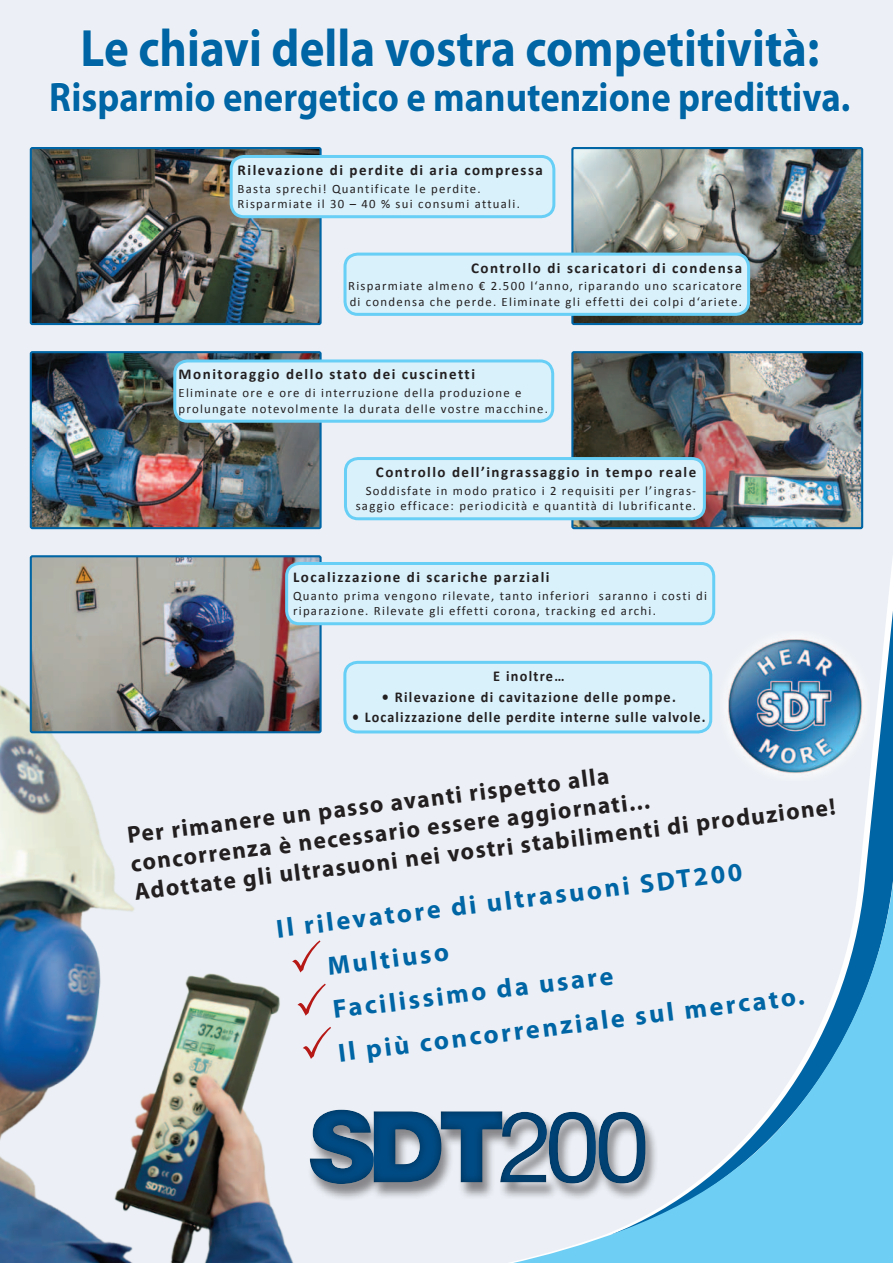
<style>
.page{position:relative;width:893px;height:1263px;background:#ecf0f6}
.page>*{position:absolute;margin:0;border:0;box-sizing:border-box;transform-origin:0 0}
.MainTitle{font:700 52.8px "Myriad Pro";color:#0065a4;scale:.89 1}
.MainTitle-2{font:700 41.25px "Myriad Pro";color:#0065a4;scale:.89 1}
.Paragraph_Style_3{font:700 26.25px "Myriad Pro";color:#0065a4}
.Paragraph_Style_2{font:700 26.25px "Myriad Pro";color:#0065a4}
.Paragraph_Style_1{font:700 24px/28.8px "Myriad Pro";color:#231f20}
.AppTitle{font:700 15px "Calibri";letter-spacing:.1em;color:#231f20}
.AppTitle-2{font:700 15px "Calibri";letter-spacing:.08em;color:#231f20;scale:.94 1}
.AppTitle-3{font:700 15px "Calibri";letter-spacing:.1em;color:#231f20;scale:.95 1}
.AppBody{font:12.75px/15.3px "Calibri";letter-spacing:.1em;color:#231f20}
</style>
<div class="page">
<svg style="left:374px;top:649px;width:519px;height:614px"></svg>
<div style="left:307px;top:1111px;width:352px;height:90px;background:#231f20;opacity:.5"></div>
<div style="left:307px;top:1106px;width:341px;height:81px;background:#231f20;opacity:.5"></div>
<img style="left:0;top:685px;width:309px;height:578px">
<img style="left:29px;top:147px;width:294px;height:179px">
<img style="left:29px;top:351px;width:293px;height:179px">
<img style="left:28px;top:555px;width:295px;height:179px">
<img style="left:569px;top:147px;width:295px;height:179px">
<img style="left:569px;top:351px;width:295px;height:179px">
<div style="left:345px;top:662px;width:366px;height:70px;background:#d9f1fb;border-radius:13px"></div>
<div style="left:343px;top:661px;width:369px;height:72px;border:3px solid #67cef5;border-radius:13px"></div>
<div style="left:287px;top:563px;width:427px;height:61px;background:#d9f1fb;border-radius:13px"></div>
<div style="left:285px;top:562px;width:430px;height:63px;border:3px solid #67cef5;border-radius:13px"></div>
<div style="left:345px;top:458px;width:359px;height:61px;background:#d9f1fb;border-radius:13px"></div>
<div style="left:344px;top:457px;width:362px;height:63px;border:3px solid #67cef5;border-radius:13px"></div>
<div style="left:175px;top:361px;width:378px;height:60px;background:#d9f1fb;border-radius:13px"></div>
<div style="left:173px;top:359px;width:381px;height:64px;border:3px solid #67cef5;border-radius:13px"></div>
<div style="left:345px;top:254px;width:404px;height:60px;background:#d9f1fb;border-radius:13px"></div>
<div style="left:343px;top:253px;width:407px;height:63px;border:3px solid #67cef5;border-radius:13px"></div>
<div style="left:231px;top:156px;width:323px;height:61px;background:#d9f1fb;border-radius:13px"></div>
<div style="left:230px;top:155px;width:325px;height:63px;border:3px solid #67cef5;border-radius:13px"></div>
<svg style="left:51px;top:28px;width:788px;height:92px"></svg>
<div style="left:843px;top:104px;width:6px;height:7px;border:1px solid #fff;border-radius:50%"></div>
<img style="left:721px;top:637px;width:149px;height:144px">
<svg style="left:290px;top:940px;width:19px;height:33px"></svg>
<svg style="left:295px;top:983px;width:14px;height:33px"></svg>
<svg style="left:300px;top:1026px;width:9px;height:34px"></svg>
<p class="MainTitle" style="left:80px;top:14px;width:832px">Le chiavi della vostra competitività:</p>
<p class="MainTitle-2" style="left:49px;top:70px;width:902px">Risparmio energetico e manutenzione predittiva.</p>
<p class="AppTitle" style="left:238px;top:160px;width:307px">Rilevazione di perdite di aria compressa</p>
<p class="AppBody" style="left:238px;top:181px;width:284px">Basta sprechi! Quantificate le perdite.<br>Risparmiate il 30 – 40 % sui consumi attuali.</p>
<p class="AppTitle" style="left:471px;top:258px;width:272px">Controllo di scaricatori di condensa</p>
<p class="AppBody" style="left:348px;top:278px;width:395px">Risparmiate almeno € 2.500 l‘anno, riparando uno scaricatore di condensa che perde. Eliminate gli effetti dei colpi d‘ariete.</p>
<p class="AppTitle" style="left:179px;top:365px;width:298px">Monitoraggio dello stato dei cuscinetti</p>
<p class="AppBody" style="left:179px;top:385px;width:371px">Eliminate ore e ore di interruzione della produzione e prolungate notevolmente la durata delle vostre macchine.</p>
<p class="AppTitle" style="left:376px;top:462px;width:322px">Controllo dell’ingrassaggio in tempo reale</p>
<p class="AppBody" style="left:356px;top:483px;width:342px;text-align:right">Soddisfate in modo pratico i 2 requisiti per l’ingras&shy;saggio efficace: periodicità e quantità di lubrificante.</p>
<p class="AppTitle" style="left:293px;top:567px;width:258px">Localizzazione di scariche parziali</p>
<p class="AppBody" style="left:293px;top:588px;width:416px">Quanto prima vengono rilevate, tanto inferiori saranno i costi di riparazione. Rilevate gli effetti corona, tracking ed archi.</p>
<p class="AppTitle-3" style="left:493px;top:667px;width:76px">E inoltre…</p>
<p class="AppTitle-3" style="left:382px;top:687px;width:311px">• Rilevazione di cavitazione delle pompe.</p>
<p class="AppTitle-2" style="left:352px;top:708px;width:377px">• Localizzazione delle perdite interne sulle valvole.</p>
<p class="Paragraph_Style_1" style="left:125px;top:820px;width:708px;rotate:-7deg">Per rimanere un passo avanti rispetto alla<br>concorrenza è necessario essere aggiornati...<br>Adottate gli ultrasuoni nei vostri stabilimenti di produzione!</p>
<p class="Paragraph_Style_2" style="left:274px;top:912px;width:471px;rotate:-7deg">Il rilevatore di ultrasuoni SDT200</p>
<p class="Paragraph_Style_3" style="left:326px;top:949px;width:123px;rotate:-7deg">Multiuso</p>
<p class="Paragraph_Style_3" style="left:331px;top:992px;width:283px;rotate:-7deg">Facilissimo da usare</p>
<p class="Paragraph_Style_3" style="left:336px;top:1036px;width:471px;rotate:-7deg">Il più concorrenziale sul mercato.</p>
</div>
